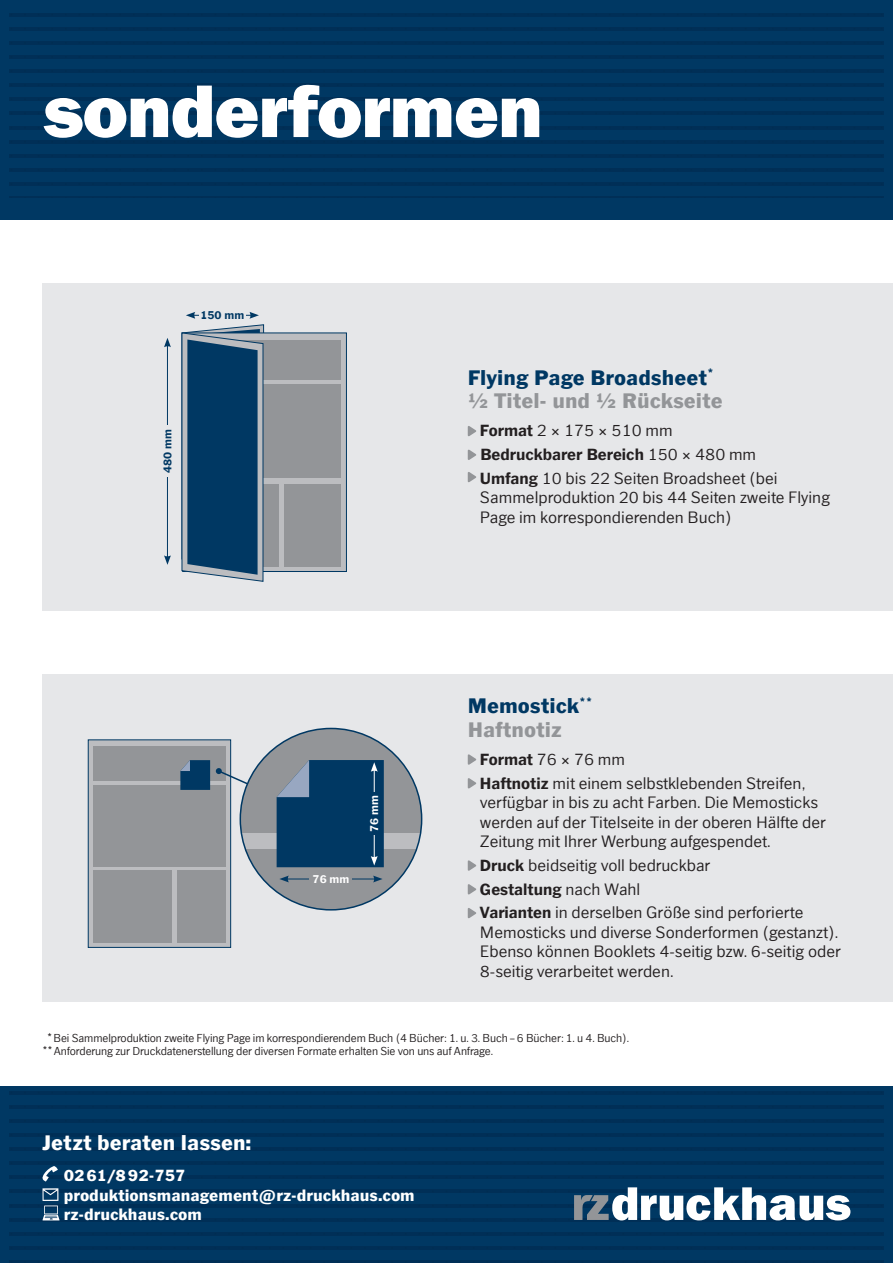
<style>
.page{position:relative;width:893px;height:1263px;background:#fff}
.page>*{position:absolute;margin:0;border:0;box-sizing:border-box;transform-origin:0 0}
.t1{font:800 75px "Franklin Gothic LT";letter-spacing:-.005em;color:#fff}
.t2{font:700 19.5px/23.4px "Franklin Gothic 1 ST";color:#003863}
.t3{font:700 19.5px "Franklin Gothic 1 ST";color:#fff}
.t4{font:15px/23.7px "Franklin Gothic 1 ST";color:#231f20}
.t5{font:700 15px/19.5px "Franklin Gothic 1 ST";color:#fff}
.t6{font:10.5px/12.6px "Franklin Gothic 1 ST";letter-spacing:-.01em;color:#231f20}
.t7{font:600 10.5px "Franklin Gothic 1 ST";color:#003863}
.t8{font:600 10.5px "Franklin Gothic 1 ST";color:#fff}
.s1{color:#939598}
.s2{font-weight:600}
</style>
<div class="page">
<div style="left:0;top:1086px;width:893px;height:177px;background:#003863"></div>
<hr style="left:11px;top:1134px;width:871px;height:2px;background:#002f57">
<hr style="left:11px;top:1148px;width:871px;height:2px;background:#002f57">
<svg style="left:11px;top:1092px;width:871px;height:1px"></svg>
<svg style="left:11px;top:1233px;width:871px;height:1px"></svg>
<svg style="left:11px;top:1106px;width:871px;height:1px"></svg>
<hr style="left:11px;top:1247px;width:871px;height:2px;background:#002f57">
<svg style="left:11px;top:1120px;width:871px;height:1px"></svg>
<hr style="left:11px;top:1261px;width:871px;height:2px;background:#002f57">
<div style="left:0;top:0;width:893px;height:219px;background:#003863"></div>
<hr style="left:11px;top:56px;width:871px;height:2px;background:#002f57">
<svg style="left:11px;top:127px;width:871px;height:1px"></svg>
<hr style="left:11px;top:70px;width:871px;height:2px;background:#002f57">
<svg style="left:11px;top:141px;width:871px;height:1px"></svg>
<svg style="left:11px;top:14px;width:871px;height:1px"></svg>
<hr style="left:11px;top:84px;width:871px;height:2px;background:#002f57">
<hr style="left:11px;top:155px;width:871px;height:2px;background:#002f57">
<svg style="left:11px;top:28px;width:871px;height:1px"></svg>
<svg style="left:11px;top:99px;width:871px;height:1px"></svg>
<svg style="left:11px;top:197px;width:871px;height:1px"></svg>
<hr style="left:11px;top:169px;width:871px;height:2px;background:#002f57">
<hr style="left:11px;top:42px;width:871px;height:2px;background:#002f57">
<svg style="left:11px;top:113px;width:871px;height:1px"></svg>
<hr style="left:11px;top:183px;width:871px;height:2px;background:#002f57">
<div style="left:43px;top:283px;width:850px;height:327px;background:#e6e7e9"></div>
<div style="left:43px;top:674px;width:850px;height:327px;background:#e6e7e9"></div>
<svg style="left:468px;top:426px;width:8px;height:11px"></svg>
<svg style="left:468px;top:449px;width:8px;height:11px"></svg>
<svg style="left:468px;top:472px;width:8px;height:11px"></svg>
<svg style="left:468px;top:754px;width:8px;height:11px"></svg>
<svg style="left:468px;top:778px;width:8px;height:11px"></svg>
<svg style="left:468px;top:860px;width:8px;height:11px"></svg>
<svg style="left:468px;top:884px;width:8px;height:11px"></svg>
<svg style="left:468px;top:908px;width:8px;height:11px"></svg>
<div style="left:182px;top:332px;width:165px;height:240px;background:#bcbdc0;border:1px solid #003863"></div>
<div style="left:189px;top:340px;width:152px;height:39px;background:#939598"></div>
<div style="left:189px;top:385px;width:152px;height:93px;background:#939598"></div>
<div style="left:284px;top:484px;width:57px;height:82px;background:#939598"></div>
<div style="left:189px;top:484px;width:90px;height:82px;background:#939598"></div>
<svg style="left:181px;top:312px;width:84px;height:270px;background:#315b7c"></svg>
<div style="left:199px;top:311px;width:47px;height:8px;background:#e6e7e9"></div>
<hr style="left:167px;top:345px;width:1px;height:213px;background:#003863">
<svg style="left:164px;top:555px;width:7px;height:10px"></svg>
<svg style="left:164px;top:338px;width:7px;height:9px"></svg>
<div style="left:163px;top:426px;width:8px;height:51px;background:#e6e7e9"></div>
<div style="left:88px;top:739px;width:143px;height:209px;background:#bcbdc0;border:1px solid #003863"></div>
<div style="left:93px;top:746px;width:133px;height:34px;background:#939598"></div>
<div style="left:93px;top:785px;width:133px;height:81px;background:#939598"></div>
<div style="left:177px;top:871px;width:49px;height:72px;background:#939598"></div>
<div style="left:93px;top:871px;width:79px;height:72px;background:#939598"></div>
<svg style="left:180px;top:760px;width:30px;height:30px"></svg>
<svg style="left:216px;top:728px;width:206px;height:182px"></svg>
<div style="left:310px;top:875px;width:42px;height:8px;background:#939598"></div>
<svg style="left:11px;top:1162px;width:871px;height:19px"></svg>
<svg style="left:11px;top:1187px;width:871px;height:33px"></svg>
<h1 class="t1" style="left:43px;top:67px;width:501px">sonderformen</h1>
<p class="t7" style="left:200px;top:309px;width:45px">150 mm</p>
<p class="t7" style="left:161px;top:473px;width:45px;rotate:-90deg">480 mm</p>
<p class="t8" style="left:313px;top:872px;width:38px">76 mm</p>
<p class="t8" style="left:368px;top:832px;width:38px;rotate:-90deg">76 mm</p>
<h2 class="t2" style="left:468px;top:366px;width:256px">Flying Page Broadsheet<sup>* </sup><span class="s1">½ Titel- und ½ Rückseite</span></h2>
<p class="t4" style="left:480px;top:419px;width:299px"><span class="s2">Format</span> 2 × 175 × 510 mm<br><span class="s2">Bedruckbarer Bereich</span> 150 × 480 mm<br><span class="s2">Umfang</span> 10 bis 22 Seiten Broadsheet (bei</p>
<p class="t4" style="left:480px;top:488px;width:352px;line-height:19.5px">Sammelproduktion 20 bis 44 Seiten zweite Flying<br>Page im korrespondierenden Buch)</p>
<h2 class="t2" style="left:468px;top:695px;width:126px">Memostick<sup>**<br></sup><span class="s1">Haftnotiz</span></h2>
<p class="t4" style="left:480px;top:747px;width:327px"><span class="s2">Format</span> 76 × 76 mm<br><span class="s2">Haftnotiz</span> mit einem selbstklebenden Streifen,</p>
<p class="t4" style="left:480px;top:793px;width:348px;line-height:19.5px">verfügbar in bis zu acht Farben. Die Memosticks werden auf der Titelseite in der oberen Hälfte der<br>Zeitung mit Ihrer Werbung aufgespendet.</p>
<p class="t4" style="left:480px;top:853px;width:325px"><span class="s2">Druck</span> beidseitig voll bedruckbar<br><span class="s2">Gestaltung</span> nach Wahl<br><span class="s2">Varianten</span> in derselben Größe sind perforierte</p>
<p class="t4" style="left:480px;top:922px;width:363px;line-height:19.5px">Memosticks und diverse Sonderformen (gestanzt).<br>Ebenso können Booklets 4-seitig bzw. 6-seitig oder<br>8-seitig verarbeitet werden.</p>
<p class="t6" style="left:43px;top:1032px;width:588px;text-indent:5px">*Bei Sammelproduktion zweite Flying Page im korrespondierendem Buch (4 Bücher: 1. u. 3. Buch – 6 Bücher: 1. u 4. Buch). **Anforderung zur Druckdatenerstellung der diversen Formate erhalten Sie von uns auf Anfrage.</p>
<h2 class="t3" style="left:43px;top:1130px;width:210px">Jetzt beraten lassen:</h2>
<p class="t5" style="left:64px;top:1166px;width:352px">0261/892-757 produktionsmanagement@rz-druckhaus.com rz-druckhaus.com</p>
</div>
